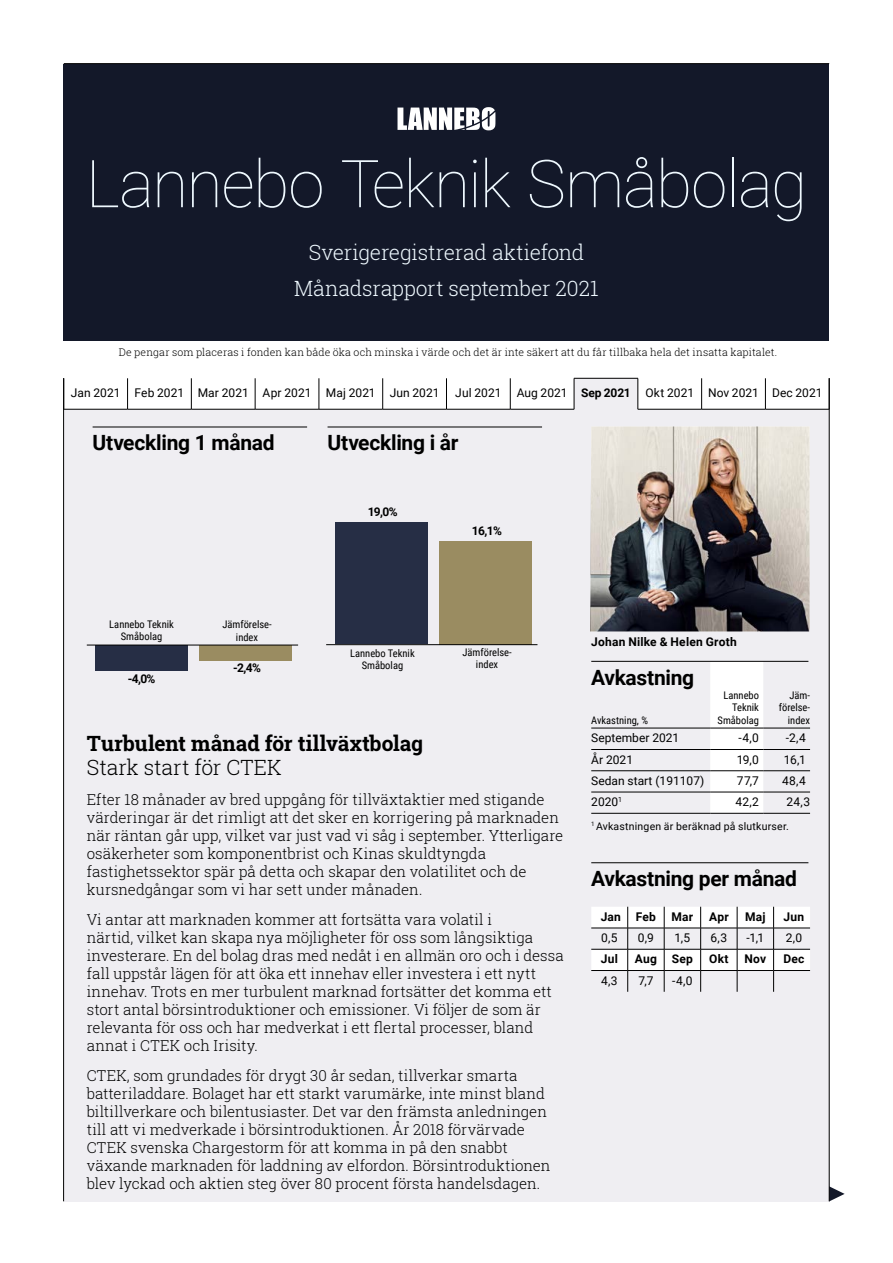
<style>
.page{position:relative;width:893px;height:1263px;background:#fff}
.page>*{position:absolute;margin:0;border:0;box-sizing:border-box;transform-origin:0 0}
.t1{font:100 66px "Roboto";letter-spacing:-.025em;color:#eef8fe}
.t2{font:700 21px "Roboto";letter-spacing:-.015em;color:#000}
.t3{font:300 21px/36px "Roboto Slab";letter-spacing:-.01em;color:#eef8fe;text-align:center}
.t4{font:700 21px "Roboto Slab";letter-spacing:-.005em;color:#000}
.t5{font:300 21px "Roboto Slab";letter-spacing:.005em;color:#000}
.t6{font:300 15px/18px "Roboto Slab";color:#000}
.t7{font:12px/21.3px "Roboto";color:#000}
.t8{font:700 12px "Roboto";letter-spacing:.02em;color:#000}
.t9{font:10.5px/12.6px "Roboto Condensed";color:#000;text-align:center}
.t10{font:300 10.5px "Roboto Slab";letter-spacing:.015em;color:#000}
.t11{font:10.5px "Roboto";letter-spacing:.02em;color:#000}
.s1{font-weight:700}
</style>
<div class="page">
<div style="left:64px;top:409px;width:765px;height:792px;background:#efeef2"></div>
<svg style="left:830px;top:1186px;width:15px;height:15px"></svg>
<hr style="left:63px;top:378px;width:1px;height:823px;background:#000">
<hr style="left:829px;top:378px;width:1px;height:823px;background:#000">
<div style="left:335px;top:522px;width:93px;height:122px;background:#293249"></div>
<div style="left:439px;top:541px;width:92px;height:103px;background:#9a8c61"></div>
<hr style="left:328px;top:427px;width:214px;height:1px;background:#000">
<div style="left:574px;top:378px;width:64px;height:31px;background:#efeef2"></div>
<hr style="left:574px;top:378px;width:64px;height:1px;background:#000">
<hr style="left:64px;top:409px;width:64px;height:1px;background:#000">
<hr style="left:128px;top:409px;width:63px;height:1px;background:#000">
<hr style="left:191px;top:409px;width:64px;height:1px;background:#000">
<hr style="left:255px;top:409px;width:64px;height:1px;background:#000">
<hr style="left:319px;top:409px;width:64px;height:1px;background:#000">
<hr style="left:383px;top:409px;width:63px;height:1px;background:#000">
<hr style="left:446px;top:409px;width:64px;height:1px;background:#000">
<hr style="left:510px;top:409px;width:64px;height:1px;background:#000">
<hr style="left:638px;top:409px;width:64px;height:1px;background:#000">
<hr style="left:702px;top:409px;width:63px;height:1px;background:#000">
<hr style="left:765px;top:409px;width:64px;height:1px;background:#000">
<hr style="left:64px;top:378px;width:1px;height:31px;background:#000">
<hr style="left:127px;top:378px;width:1px;height:31px;background:#000">
<hr style="left:191px;top:378px;width:1px;height:31px;background:#000">
<hr style="left:255px;top:378px;width:1px;height:31px;background:#000">
<hr style="left:319px;top:378px;width:1px;height:31px;background:#000">
<hr style="left:382px;top:378px;width:1px;height:31px;background:#000">
<hr style="left:446px;top:378px;width:1px;height:31px;background:#000">
<hr style="left:510px;top:378px;width:1px;height:31px;background:#000">
<hr style="left:574px;top:378px;width:1px;height:31px;background:#000">
<hr style="left:638px;top:378px;width:1px;height:31px;background:#000">
<hr style="left:701px;top:378px;width:1px;height:31px;background:#000">
<hr style="left:765px;top:378px;width:1px;height:31px;background:#000">
<div style="left:710px;top:662px;width:53px;height:151px;background:#fff"></div>
<hr style="left:591px;top:728px;width:119px;height:1px;background:#000">
<hr style="left:710px;top:728px;width:53px;height:1px;background:#000">
<hr style="left:763px;top:728px;width:47px;height:1px;background:#000">
<hr style="left:591px;top:749px;width:119px;height:1px;background:#000">
<hr style="left:710px;top:749px;width:53px;height:1px;background:#000">
<hr style="left:763px;top:749px;width:47px;height:1px;background:#000">
<hr style="left:591px;top:770px;width:119px;height:1px;background:#000">
<hr style="left:710px;top:770px;width:53px;height:1px;background:#000">
<hr style="left:763px;top:770px;width:47px;height:1px;background:#000">
<hr style="left:591px;top:792px;width:119px;height:1px;background:#000">
<hr style="left:710px;top:792px;width:53px;height:1px;background:#000">
<hr style="left:763px;top:792px;width:47px;height:1px;background:#000">
<hr style="left:591px;top:813px;width:119px;height:1px;background:#000">
<hr style="left:710px;top:813px;width:53px;height:1px;background:#000">
<hr style="left:763px;top:813px;width:47px;height:1px;background:#000">
<svg style="left:591px;top:907px;width:219px;height:85px"></svg>
<hr style="left:591px;top:661px;width:217px;height:1px;background:#000">
<hr style="left:591px;top:862px;width:217px;height:1px;background:#000">
<hr style="left:326px;top:644px;width:211px;height:1px;background:#000">
<img style="left:590px;top:426px;width:220px;height:205px">
<div style="left:96px;top:645px;width:92px;height:26px;background:#293249"></div>
<div style="left:199px;top:645px;width:92px;height:16px;background:#9a8c61"></div>
<hr style="left:93px;top:427px;width:214px;height:1px;background:#000">
<hr style="left:87px;top:645px;width:211px;height:1px;background:#000">
<div style="left:64px;top:64px;width:765px;height:276px;background:#131829"></div>
<hr style="left:64px;top:63px;width:765px;height:1px;background:#000">
<svg style="left:397px;top:107px;width:98px;height:23px"></svg>
<h1 class="t1" style="left:86px;top:137px;width:723px">Lannebo Teknik Småbolag</h1>
<h2 class="t3" style="left:294px;top:234px;width:306px">Sverigeregistrerad aktiefond<br>Månadsrapport september 2021</h2>
<p class="t10" style="left:119px;top:345px;width:660px">De pengar som placeras i fonden kan både öka och minska i värde och det är inte säkert att du får tillbaka hela det insatta kapitalet.</p>
<p class="t7" style="left:71px;top:382px;width:370px">Jan 2021 Feb 2021 Mar 2021 Apr 2021 Maj 2021 Jun 2021</p>
<p class="t7" style="left:455px;top:382px;width:48px">Jul 2021</p>
<p class="t7" style="left:517px;top:382px;width:307px">Aug 2021 <span class="s1">Sep 2021</span> Okt 2021 Nov 2021 Dec 2021</p>
<h2 class="t2" style="left:93px;top:428px;width:183px">Utveckling 1 månad</h2>
<h2 class="t2" style="left:328px;top:428px;width:133px">Utveckling i år</h2>
<p class="t8" style="left:368px;top:504px;width:31px">19,0%</p>
<p class="t8" style="left:472px;top:522px;width:32px">16,1%</p>
<p class="t9" style="left:109px;top:617px;width:66px">Lannebo Teknik<br>Småbolag</p>
<p class="t9" style="left:222px;top:618px;width:51px">Jämförelse&shy;index</p>
<p class="t8" style="left:128px;top:670px;width:29px">-4,0%</p>
<p class="t8" style="left:233px;top:660px;width:29px">-2,4%</p>
<p class="t9" style="left:350px;top:646px;width:66px">Lannebo Teknik<br>Småbolag</p>
<p class="t9" style="left:462px;top:645px;width:51px">Jämförelse&shy;index</p>
<h2 class="t4" style="left:87px;top:729px;width:338px">Turbulent månad för tillväxtbolag</h2>
<h2 class="t5" style="left:87px;top:753px;width:196px">Stark start för CTEK</h2>
<p class="t6" style="left:87px;top:790px;width:478px">Efter 18 månader av bred uppgång för tillväxtaktier med stigande värderingar är det rimligt att det sker en korrigering på marknaden när räntan går upp, vilket var just vad vi såg i september. Ytterligare osäkerheter som komponentbrist och Kinas skuldtyngda fastighetssektor spär på detta och skapar den volatilitet och de kursnedgångar som vi har sett under månaden.</p>
<p class="t6" style="left:87px;top:910px;width:478px">Vi antar att marknaden kommer att fortsätta vara volatil i<br>närtid, vilket kan skapa nya möjligheter för oss som långsiktiga investerare. En del bolag dras med nedåt i en allmän oro och i dessa fall uppstår lägen för att öka ett innehav eller investera i ett nytt innehav. Trots en mer turbulent marknad fortsätter det komma ett stort antal börsintroduktioner och emissioner. Vi följer de som är relevanta för oss och har medverkat i ett flertal processer, bland annat i CTEK och Irisity.</p>
<p class="t6" style="left:87px;top:1066px;width:465px">CTEK, som grundades för drygt 30 år sedan, tillverkar smarta batteriladdare. Bolaget har ett starkt varumärke, inte minst bland biltillverkare och bilentusiaster. Det var den främsta anledningen till att vi medverkade i börsintroduktionen. År 2018 förvärvade CTEK svenska Chargestorm för att komma in på den snabbt växande marknaden för laddning av elfordon. Börsintroduktionen blev lyckad och aktien steg över 80 procent första handelsdagen.</p>
<p class="t8" style="left:591px;top:633px;width:147px">Johan Nilke &amp; Helen Groth</p>
<h2 class="t2" style="left:591px;top:662px;width:104px">Avkastning</h2>
<p class="t9" style="left:591px;top:713px;width:58px">Avkastning, %</p>
<p class="t7" style="left:591px;top:727px;width:114px">September 2021<br>År 2021<br>Sedan start (191107)<br>2020<sup>1</sup></p>
<p class="t9" style="left:718px;top:688px;width:43px;text-align:right">Lannebo<br>Teknik<br>Småbolag</p>
<p class="t9" style="left:779px;top:688px;width:33px;text-align:right">Jäm&shy;förelse&shy;index</p>
<p class="t7" style="left:737px;top:727px;width:24px;text-align:justify">-4,0<br>19,0<br>77,7</p>
<p class="t7" style="left:782px;top:727px;width:25px;text-align:center">-2,4<br>16,1<br>48,4</p>
<p class="t7" style="left:736px;top:791px;width:25px">42,2</p>
<p class="t7" style="left:786px;top:791px;width:25px">24,3</p>
<p class="t11" style="left:591px;top:818px;width:199px"><sup>1</sup> Avkastningen är beräknad på slutkurser.</p>
<h2 class="t2" style="left:591px;top:864px;width:207px">Avkastning per månad</h2>
<p class="t8" style="left:601px;top:908px;width:57px">Jan Feb</p>
<p class="t8" style="left:671px;top:908px;width:23px">Mar</p>
<p class="t8" style="left:709px;top:908px;width:21px">Apr</p>
<p class="t8" style="left:745px;top:908px;width:22px">Maj</p>
<p class="t8" style="left:784px;top:908px;width:22px">Jun</p>
<p class="t7" style="left:601px;top:927px;width:18px">0,5</p>
<p class="t7" style="left:638px;top:927px;width:17px">0,9</p>
<p class="t7" style="left:674px;top:927px;width:17px">1,5</p>
<p class="t7" style="left:711px;top:927px;width:18px">6,3</p>
<p class="t7" style="left:746px;top:927px;width:19px">-1,1</p>
<p class="t7" style="left:786px;top:927px;width:18px">2,0</p>
<p class="t8" style="left:601px;top:951px;width:19px">Jul</p>
<p class="t8" style="left:635px;top:951px;width:59px">Aug Sep</p>
<p class="t8" style="left:709px;top:951px;width:21px">Okt</p>
<p class="t8" style="left:744px;top:951px;width:23px">Nov</p>
<p class="t8" style="left:783px;top:951px;width:22px">Dec</p>
<p class="t7" style="left:601px;top:969px;width:18px">4,3</p>
<p class="t7" style="left:638px;top:969px;width:17px">7,7</p>
<p class="t7" style="left:672px;top:969px;width:22px">-4,0</p>
</div>
